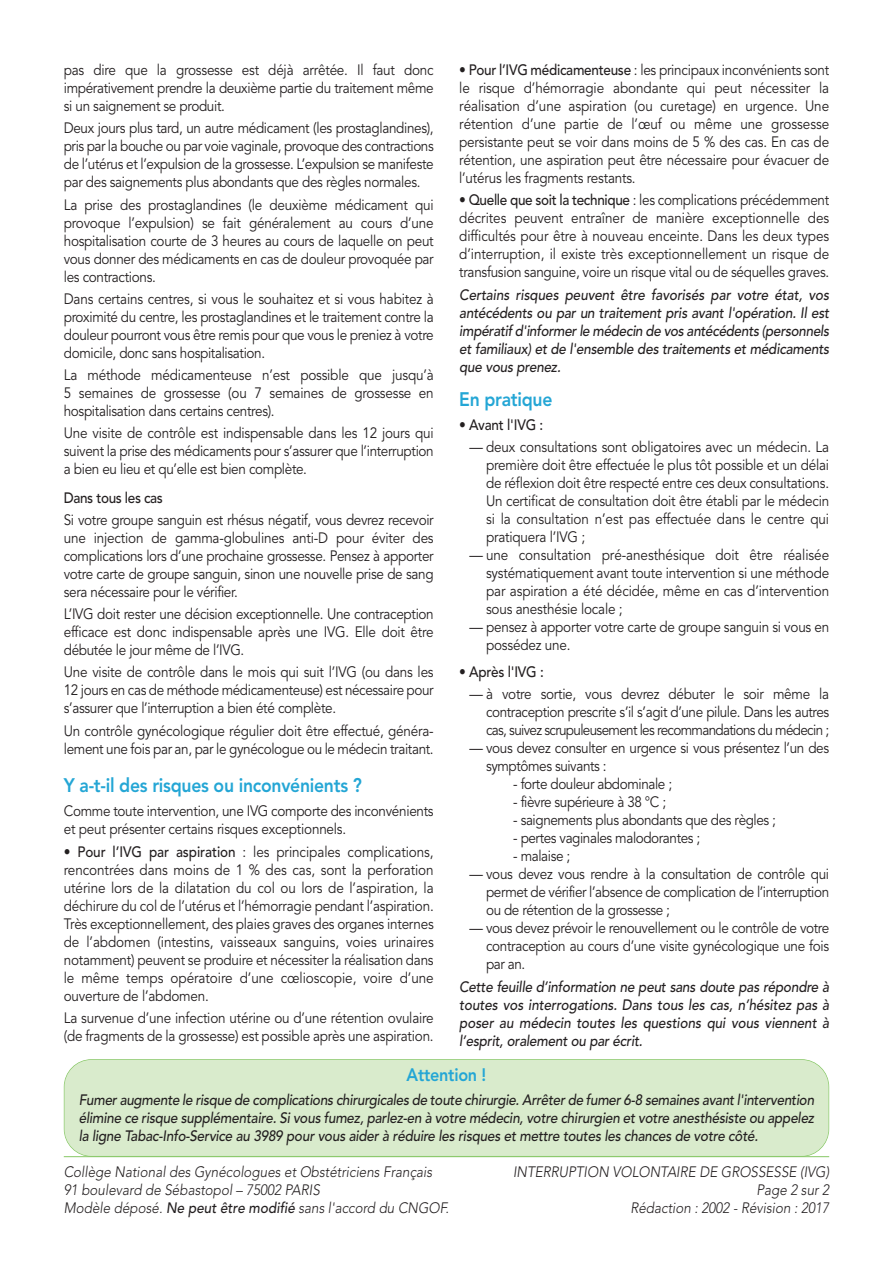
<style>
.page{position:relative;width:893px;height:1263px;background:#fff}
.page>*{position:absolute;margin:0;border:0;box-sizing:border-box;transform-origin:0 0}
.t1{font:800 19.5px "Avenir";letter-spacing:-.015em;color:#24a6d5;scale:.9 1}
.t2{font:800 18px "Avenir";letter-spacing:-.015em;color:#24a6d5;scale:.9 1}
.t3{font:15px/18px "Avenir";letter-spacing:-.025em;color:#231f20;text-align:justify;scale:.9 1}
.t4{font:italic 500 15px/18px "Avenir";letter-spacing:-.015em;color:#231f20;text-align:justify;scale:.9 1}
.t5{font:italic 300 15px/18px "Avenir";color:#231f20;scale:.9 1}
.t6{font:500 15px "Avenir";letter-spacing:-.025em;color:#231f20;scale:.9 1}
.s1{font-weight:500}
.s2{font-weight:400}
.s3{color:#fff}
</style>
<div class="page">
<hr style="left:64px;top:1156px;width:765px;height:1px;background:#87c765">
<div style="left:65px;top:1060px;width:763px;height:96px;background:#d9ebcc;border-radius:27px"></div>
<div style="left:64px;top:1059px;width:765px;height:98px;border:2px solid #87c765;border-radius:28px"></div>
<p class="t3" style="left:64px;top:62px;width:413px">pas dire que la grossesse est déjà arrêtée. Il faut donc impérativement prendre la deuxième partie du traitement même si un saignement se produit.</p>
<p class="t3" style="left:64px;top:120px;width:413px">Deux jours plus tard, un autre médicament (les prostaglandines), pris par la bouche ou par voie vaginale, provoque des contractions de l’utérus et l’expulsion de la grossesse. L’expulsion se manifeste par des saignements plus abondants que des règles normales.</p>
<p class="t3" style="left:64px;top:197px;width:413px">La prise des prostaglandines (le deuxième médicament qui provoque l’expulsion) se fait généralement au cours d’une hospitalisation courte de 3 heures au cours de laquelle on peut vous donner des médicaments en cas de douleur provoquée par les contractions.</p>
<p class="t3" style="left:64px;top:291px;width:413px">Dans certains centres, si vous le souhaitez et si vous habitez à proximité du centre, les prostaglandines et le traitement contre la douleur pourront vous être remis pour que vous le preniez à votre domicile, donc sans hospitalisation.</p>
<p class="t3" style="left:64px;top:367px;width:413px">La méthode médicamenteuse n’est possible que jusqu’à 5 semaines de grossesse (ou 7 semaines de grossesse en hospitalisation dans certains centres).</p>
<p class="t3" style="left:64px;top:425px;width:413px">Une visite de contrôle est indispensable dans les 12 jours qui suivent la prise des médicaments pour s’assurer que l’interruption a bien eu lieu et qu’elle est bien complète.</p>
<p class="t6" style="left:64px;top:491px;width:112px">Dans tous les cas</p>
<p class="t3" style="left:64px;top:512px;width:413px">Si votre groupe sanguin est rhésus négatif, vous devrez recevoir une injection de gamma-globulines anti-D pour éviter des complications lors d’une prochaine grossesse. Pensez à apporter votre carte de groupe sanguin, sinon une nouvelle prise de sang sera nécessaire pour le vérifier.</p>
<p class="t3" style="left:64px;top:606px;width:413px">L’IVG doit rester une décision exceptionnelle. Une contraception efficace est donc indispensable après une IVG. Elle doit être débutée le jour même de l’IVG.</p>
<p class="t3" style="left:64px;top:664px;width:413px">Une visite de contrôle dans le mois qui suit l’IVG (ou dans les 12 jours en cas de méthode médicamenteuse) est nécessaire pour s’assurer que l’interruption a bien été complète.</p>
<p class="t3" style="left:64px;top:723px;width:413px">Un contrôle gynécologique régulier doit être effectué, généra&shy;lement une fois par an, par le gynécologue ou le médecin traitant.</p>
<h1 class="t1" style="left:64px;top:778px;width:333px">Y a-t-il des risques ou inconvénients ?</h1>
<p class="t3" style="left:64px;top:803px;width:413px">Comme toute intervention, une IVG comporte des inconvénients et peut présenter certains risques exceptionnels.</p>
<p class="t3" style="left:64px;top:844px;width:413px">• <span class="s1">Pour l’IVG par aspiration</span> : les principales complications, rencontrées dans moins de 1 % des cas, sont la perforation utérine lors de la dilatation du col ou lors de l’aspiration, la déchirure du col de l’utérus et l’hémorragie pendant l’aspiration.<br>Très exceptionnellement, des plaies graves des organes internes de l’abdomen (intestins, vaisseaux sanguins, voies urinaires notamment) peuvent se produire et nécessiter la réalisation dans le même temps opératoire d’une cœlioscopie, voire d’une ouverture de l’abdomen.</p>
<p class="t3" style="left:64px;top:1010px;width:413px">La survenue d’une infection utérine ou d’une rétention ovulaire (de fragments de la grossesse) est possible après une aspiration.</p>
<p class="t3" style="left:459px;top:62px;width:413px">• <span class="s1">Pour l’IVG médicamenteuse</span> : les principaux inconvénients sont le risque d’hémorragie abondante qui peut nécessiter la réalisation d’une aspiration (ou curetage) en urgence. Une rétention d’une partie de l’œuf ou même une grossesse persistante peut se voir dans moins de 5 % des cas. En cas de rétention, une aspiration peut être nécessaire pour évacuer de l’utérus les fragments restants.</p>
<p class="t3" style="left:459px;top:192px;width:413px">• <span class="s1">Quelle que soit la technique</span> : les complications précédemment décrites peuvent entraîner de manière exceptionnelle des difficultés pour être à nouveau enceinte. Dans les deux types d’interruption, il existe très exceptionnellement un risque de transfusion sanguine, voire un risque vital ou de séquelles graves.</p>
<p class="t4" style="left:459px;top:287px;width:413px">Certains risques peuvent être favorisés par votre état, vos antécédents ou par un traitement pris avant l'opération. Il est impératif d'informer le médecin de vos antécédents (personnels et familiaux) et de l'ensemble des traitements et médicaments que vous prenez.</p>
<h1 class="t1" style="left:459px;top:391px;width:105px">En pratique</h1>
<p class="t6" style="left:459px;top:412px;width:95px"><span class="s2">•</span> Avant l'IVG :</p>
<p class="t3" style="left:486px;top:439px;width:383px;text-indent:-27px"><span class="s3">•</span> — deux consultations sont obligatoires avec un médecin. La première doit être effectuée le plus tôt possible et un délai de réflexion doit être respecté entre ces deux consultations.<br>Un certificat de consultation doit être établi par le médecin si la consultation n’est pas effectuée dans le centre qui pratiquera l’IVG ;</p>
<p class="t3" style="left:486px;top:547px;width:383px;text-indent:-27px"><span class="s3">•</span> — une consultation pré-anesthésique doit être réalisée systématiquement avant toute intervention si une méthode par aspiration a été décidée, même en cas d’intervention sous anesthésie locale ;</p>
<p class="t3" style="left:486px;top:619px;width:383px;text-indent:-27px"><span class="s3">•</span> — pensez à apporter votre carte de groupe sanguin si vous en possédez une.</p>
<p class="t6" style="left:459px;top:659px;width:95px"><span class="s2">•</span> Après l'IVG :</p>
<p class="t3" style="left:486px;top:686px;width:383px;text-indent:-27px"><span class="s3">•</span> — à votre sortie, vous devrez débuter le soir même la contraception prescrite s’il s’agit d’une pilule. Dans les autres cas, suivez scrupuleusement les recommandations du médecin ;</p>
<p class="t3" style="left:486px;top:740px;width:383px;text-indent:-27px"><span class="s3">•</span> — vous devez consulter en urgence si vous présentez l’un des symptômes suivants :</p>
<p class="t3" style="left:513px;top:776px;width:178px">- forte douleur abdominale ;</p>
<p class="t3" style="left:513px;top:794px;width:171px">- fièvre supérieure à 38 °C ;</p>
<p class="t3" style="left:513px;top:812px;width:293px">- saignements plus abondants que des règles ;</p>
<p class="t3" style="left:513px;top:830px;width:209px">- pertes vaginales malodorantes ;</p>
<p class="t3" style="left:513px;top:848px;width:65px">- malaise ;</p>
<p class="t3" style="left:486px;top:866px;width:383px;text-indent:-27px"><span class="s3">•</span> — vous devez vous rendre à la consultation de contrôle qui permet de vérifier l’absence de complication de l’interruption ou de rétention de la grossesse ;</p>
<p class="t3" style="left:486px;top:920px;width:383px;text-indent:-27px"><span class="s3">•</span> — vous devez prévoir le renouvellement ou le contrôle de votre contraception au cours d’une visite gynécologique une fois par an.</p>
<p class="t4" style="left:459px;top:979px;width:413px">Cette feuille d’information ne peut sans doute pas répondre à toutes vos interrogations. Dans tous les cas, n’hésitez pas à poser au médecin toutes les questions qui vous viennent à l’esprit, oralement ou par écrit.</p>
<p class="t2" style="left:407px;top:1067px;width:90px">Attention !</p>
<p class="t4" style="left:79px;top:1092px;width:819px">Fumer augmente le risque de complications chirurgicales de toute chirurgie. Arrêter de fumer 6-8 semaines avant l'intervention élimine ce risque supplémentaire. Si vous fumez, parlez-en à votre médecin, votre chirurgien et votre anesthésiste ou appelez la ligne Tabac-Info-Service au 3989 pour vous aider à réduire les risques et mettre toutes les chances de votre côté.</p>
<p class="t5" style="left:64px;top:1163px;width:430px">Collège National des Gynécologues et Obstétriciens Français<br>91 boulevard de Sébastopol – 75002 PARIS<br>Modèle déposé. <span class="s1">Ne peut être modifié</span> sans l'accord du CNGOF.</p>
<p class="t5" style="left:513px;top:1163px;width:353px;text-align:right">INTERRUPTION VOLONTAIRE DE GROSSESSE (IVG)<br>Page 2 sur 2<br>Rédaction : 2002 - Révision : 2017</p>
</div>
